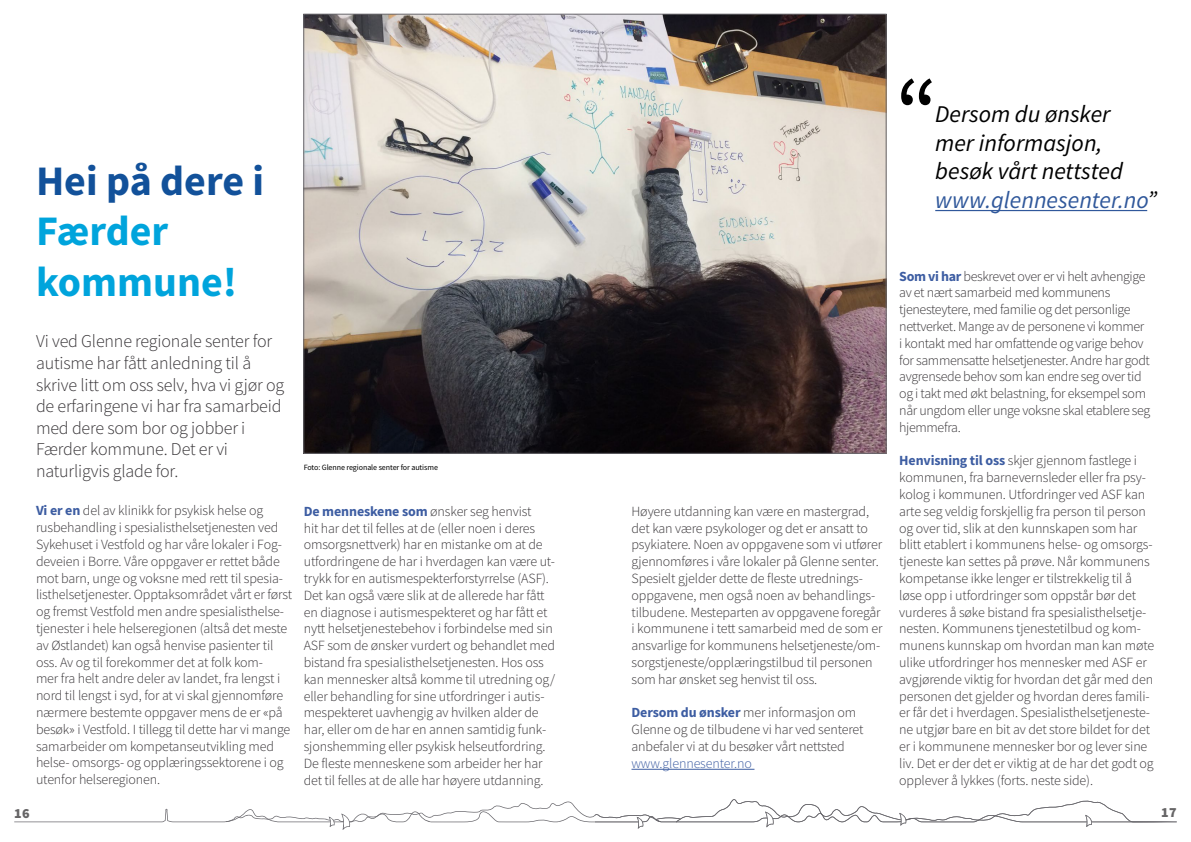
<style>
.page{position:relative;width:1191px;height:842px;background:#fff}
.page>*{position:absolute;margin:0;border:0;box-sizing:border-box;transform-origin:0 0}
.t1{font:100px "Source Sans Pro";color:#000}
.t2{font:700 42px/50.4px "Source Sans Pro";color:#00a4dc}
.t3{font:700 42px "Source Sans Pro";color:#12519a}
.t4{font:italic 24px/28.8px "Source Sans Pro";color:#000}
.t5{font:300 18px/21.6px "Source Sans Pro";letter-spacing:-.01em;color:#373437}
.t6{font:300 14px/16.8px "Source Sans Pro";letter-spacing:-.01em;color:#373437}
.t7{font:300 14px "Source Sans Pro";letter-spacing:-.01em;color:#3d5da2}
.t8{font:900 14px "Source Sans Pro";color:#666566}
.t9{font:8px "Source Sans Pro";letter-spacing:-.01em;color:#000}
.s1{font-weight:700;color:#3d5da2}
.s2{color:#30589b}
</style>
<div class="page">
<svg style="left:14px;top:799px;width:1162px;height:31px"></svg>
<img style="left:306px;top:16px;width:578px;height:435px">
<hr style="left:631px;top:769px;width:123px;height:1px;background:#3d5da2">
<hr style="left:935px;top:210px;width:212px;height:1px;background:#30589b">
<h2 class="t3" style="left:36px;top:153px;width:230px">Hei på dere i</h2>
<h2 class="t2" style="left:36px;top:206px;width:203px">Færder kommune!</h2>
<p class="t5" style="left:36px;top:331px;width:250px">Vi ved Glenne regionale senter for autisme har fått anledning til å skrive litt om oss selv, hva vi gjør og de erfaringene vi har fra samarbeid med dere som bor og jobber i<br>Færder kommune. Det er vi naturligvis glade for.</p>
<p class="t6" style="left:36px;top:502px;width:257px"><span class="s1">Vi er en</span> del av klinikk for psykisk helse og rusbehandling i spesialisthelsetjenesten ved Sykehuset i Vestfold og har våre lokaler i Fog&shy;deveien i Borre. Våre oppgaver er rettet både mot barn, unge og voksne med rett til spesia&shy;listhelsetjenester. Opptaksområdet vårt er først og fremst Vestfold men andre spesialisthelse&shy;tjenester i hele helseregionen (altså det meste av Østlandet) kan også henvise pasienter til oss. Av og til forekommer det at folk kom-<br>mer fra helt andre deler av landet, fra lengst i nord til lengst i syd, for at vi skal gjennomføre nærmere bestemte oppgaver mens de er «på besøk» i Vestfold. I tillegg til dette har vi mange samarbeider om kompetanseutvikling med helse- omsorgs- og opplæringssektorene i og utenfor helseregionen.</p>
<p class="t6" style="left:304px;top:503px;width:253px"><span class="s1">De menneskene som</span> ønsker seg henvist<br>hit har det til felles at de (eller noen i deres omsorgsnettverk) har en mistanke om at de utfordringene de har i hverdagen kan være ut&shy;trykk for en autismespekterforstyrrelse (ASF).<br>Det kan også være slik at de allerede har fått en diagnose i autismespekteret og har fått et nytt helsetjenestebehov i forbindelse med sin ASF som de ønsker vurdert og behandlet med bistand fra spesialisthelsetjenesten. Hos oss kan mennesker altså komme til utredning og/ eller behandling for sine utfordringer i autis&shy;mespekteret uavhengig av hvilken alder de har, eller om de har en annen samtidig funk&shy;sjonshemming eller psykisk helseutfordring.<br>De fleste menneskene som arbeider her har det til felles at de alle har høyere utdanning.</p>
<p class="t9" style="left:304px;top:462px;width:136px">Foto: Glenne regionale senter for autisme</p>
<h1 class="t1" style="left:895px;top:51px;width:44px">“</h1>
<h3 class="t4" style="left:935px;top:99px;width:223px">Dersom du ønsker<br>mer informasjon, besøk vårt nettsted <span class="s2">www.glennesenter.no</span>”</h3>
<p class="t6" style="left:631px;top:503px;width:252px">Høyere utdanning kan være en mastergrad, det kan være psykologer og det er ansatt to psykiatere. Noen av oppgavene som vi utfører gjennomføres i våre lokaler på Glenne senter.<br>Spesielt gjelder dette de fleste utrednings&shy;oppgavene, men også noen av behandlings&shy;tilbudene. Mesteparten av oppgavene foregår i kommunene i tett samarbeid med de som er ansvarlige for kommunens helsetjeneste/om&shy;sorgstjeneste/opplæringstilbud til personen som har ønsket seg henvist til oss.</p>
<p class="t6" style="left:631px;top:704px;width:233px"><span class="s1">Dersom du ønsker</span> mer informasjon om<br>Glenne og de tilbudene vi har ved senteret anbefaler vi at du besøker vårt nettsted</p>
<p class="t7" style="left:631px;top:755px;width:122px">www.glennesenter.no</p>
<p class="t6" style="left:899px;top:267px;width:253px"><span class="s1">Som vi har</span> beskrevet over er vi helt avhengige av et nært samarbeid med kommunens tjenesteytere, med familie og det personlige nettverket. Mange av de personene vi kommer i kontakt med har omfattende og varige behov for sammensatte helsetjenester. Andre har godt avgrensede behov som kan endre seg over tid og i takt med økt belastning, for eksempel som når ungdom eller unge voksne skal etablere seg hjemmefra.</p>
<p class="t6" style="left:899px;top:452px;width:256px"><span class="s1">Henvisning til oss</span> skjer gjennom fastlege i kommunen, fra barnevernsleder eller fra psy&shy;kolog i kommunen. Utfordringer ved ASF kan arte seg veldig forskjellig fra person til person og over tid, slik at den kunnskapen som har blitt etablert i kommunens helse- og omsorgs&shy;tjeneste kan settes på prøve. Når kommunens kompetanse ikke lenger er tilstrekkelig til å løse opp i utfordringer som oppstår bør det vurderes å søke bistand fra spesialisthelsetje&shy;nesten. Kommunens tjenestetilbud og kom&shy;munens kunnskap om hvordan man kan møte ulike utfordringer hos mennesker med ASF er avgjørende viktig for hvordan det går med den personen det gjelder og hvordan deres famili&shy;er får det i hverdagen. Spesialisthelsetjeneste&shy;ne utgjør bare en bit av det store bildet for det er i kommunene mennesker bor og lever sine liv. Det er der det er viktig at de har det godt og opplever å lykkes (forts. neste side).</p>
<p class="t8" style="left:14px;top:803px;width:17px">16</p>
<p class="t8" style="left:1161px;top:803px;width:17px">17</p>
</div>
